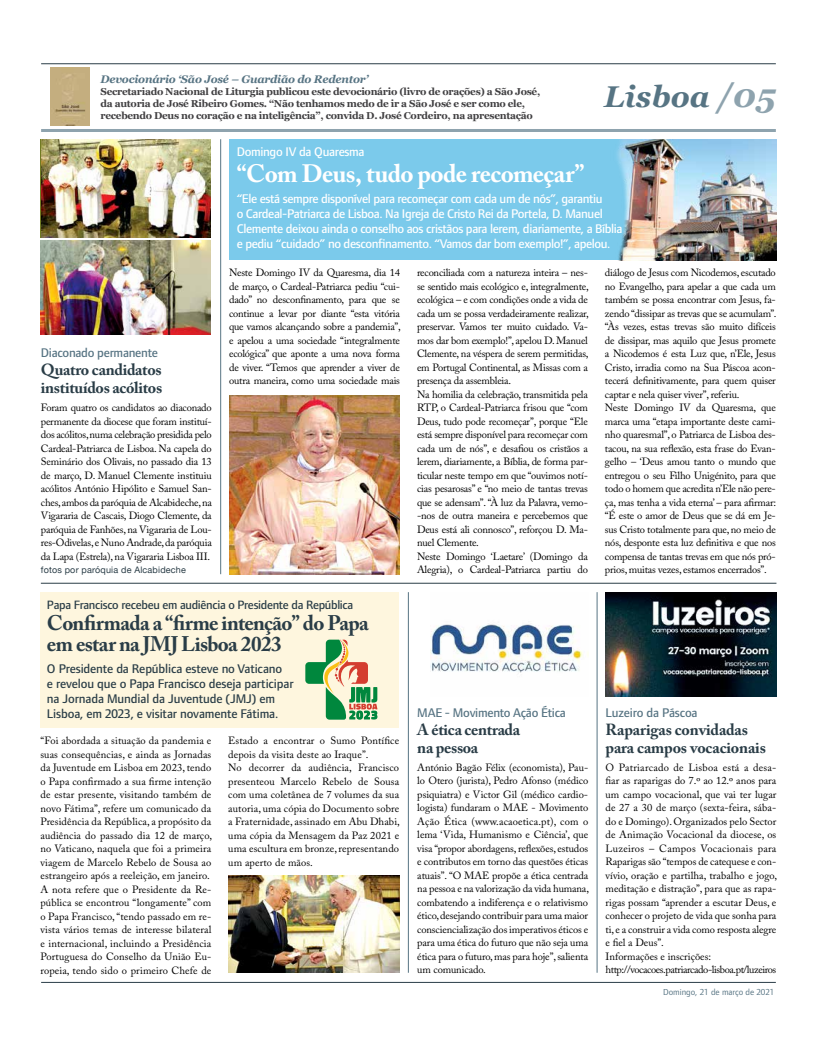
<style>
.page{position:relative;width:817px;height:1049px;background:#fff}
.page>*{position:absolute;margin:0;border:0;box-sizing:border-box;transform-origin:0 0}
.t1{font:italic 700 30px "Georgia";color:#577483}
.t2{font:700 25px "Adobe Caslon Pro";letter-spacing:-.025em;color:#fff}
.t3{font:700 21px/21px "Adobe Caslon Pro";letter-spacing:-.03em;color:#2a3d47}
.t4{font:700 16px/18px "Adobe Caslon Pro";letter-spacing:-.015em;color:#2a3d47}
.t5{font:500 13px/15px "Foundry Form Sans";letter-spacing:-.03em;color:#fff}
.t6{font:500 13px/15px "Foundry Form Sans";letter-spacing:-.01em;color:#2a3d47}
.t7{font:500 13px "Foundry Form Sans";letter-spacing:-.02em;color:#577483}
.t8{font:500 12.5px "Foundry Form Sans";letter-spacing:-.025em;color:#2a3d47}
.t9{font:italic 700 11px "Georgia";letter-spacing:-.02em;color:#577483}
.t10{font:10.5px/13.5px "Adobe Caslon Pro";letter-spacing:-.02em;color:#000;text-align:justify}
.t11{font:10.5px/13.5px "Adobe Caslon Pro";letter-spacing:.01em;color:#000}
.t12{font:10.5px/13.5px "Adobe Caslon Pro";color:#000}
.t13{font:700 10px/12px "Georgia";letter-spacing:-.03em;color:#414042}
.t14{font:9px "Helvetica Neue";letter-spacing:.02em;color:#2a3d47}
.t15{font:9px "Foundry Form Sans";color:#577483}
.s1{font-size:33px;color:#8ea3ae}
</style>
<div class="page">
<hr style="left:41px;top:64px;width:734px;height:1px;background:#2a3d47">
<hr style="left:41px;top:982px;width:734px;height:1px;background:#2a3d47">
<hr style="left:41px;top:129px;width:734px;height:3px;background:#8ea3ae">
<img style="left:50px;top:68px;width:40px;height:57px">
<hr style="left:220px;top:139px;width:1px;height:435px;background:#577483">
<hr style="left:41px;top:583px;width:735px;height:1px;background:#2a3d47">
<hr style="left:596px;top:592px;width:1px;height:381px;background:#577483">
<hr style="left:408px;top:592px;width:1px;height:381px;background:#577483">
<img style="left:41px;top:139px;width:170px;height:98px">
<img style="left:430px;top:624px;width:158px;height:49px">
<img style="left:605px;top:592px;width:171px;height:105px">
<img style="left:229px;top:395px;width:170px;height:179px">
<div style="left:229px;top:139px;width:547px;height:121px;background:#7bcaeb"></div>
<img style="left:617px;top:139px;width:159px;height:121px">
<img style="left:228px;top:875px;width:171px;height:98px">
<div style="left:40px;top:592px;width:359px;height:135px;background:#fef6de"></div>
<svg style="left:305px;top:640px;width:72px;height:80px"></svg>
<img style="left:40px;top:241px;width:171px;height:93px">
<p class="t9" style="left:100px;top:71px;width:269px">Devocionário ‘São José – Guardião do Redentor’</p>
<p class="t13" style="left:100px;top:85px;width:441px">Secretariado Nacional de Liturgia publicou este devocionário (livro de orações) a São José, da autoria de José Ribeiro Gomes. “Não tenhamos medo de ir a São José e ser como ele, recebendo Deus no coração e na inteligência”, convida D. José Cordeiro, na apresentação</p>
<p class="t5" style="left:237px;top:144px;width:129px">Domingo IV da Quaresma</p>
<h2 class="t2" style="left:237px;top:159px;width:349px">“Com Deus, tudo pode recomeçar”</h2>
<h1 class="t1" style="left:604px;top:74px;width:173px">Lisboa <span class="s1">/05</span></h1>
<p class="t7" style="left:41px;top:345px;width:119px">Diaconado permanente</p>
<h3 class="t4" style="left:41px;top:361px;width:123px">Quatro candidatos instituídos acólitos</h3>
<p class="t10" style="left:41px;top:401px;width:172px">Foram quatro os candidatos ao diaconado permanente da diocese que foram instituí&shy;dos acólitos, numa celebração presidida pelo Cardeal-Patriarca de Lisboa. Na capela do Seminário dos Olivais, no passado dia 13 de março, D. Manuel Clemente instituiu acólitos António Hipólito e Samuel San&shy;ches, ambos da paróquia de Alcabideche, na Vigararia de Cascais, Diogo Clemente, da paróquia de Fanhões, na Vigararia de Lou&shy;res-Odivelas, e Nuno Andrade, da paróquia da Lapa (Estrela), na Vigararia Lisboa III.</p>
<p class="t14" style="left:41px;top:563px;width:146px">fotos por paróquia de Alcabideche</p>
<p class="t5" style="left:237px;top:191px;width:387px">“Ele está sempre disponível para recomeçar com cada um de nós”, garantiu<br>o Cardeal-Patriarca de Lisboa. Na Igreja de Cristo Rei da Portela, D. Manuel Clemente deixou ainda o conselho aos cristãos para lerem, diariamente, a Bíblia e pediu “cuidado” no desconfinamento. “Vamos dar bom exemplo!”, apelou.</p>
<p class="t10" style="left:229px;top:266px;width:173px">Neste Domingo IV da Quaresma, dia 14 de março, o Cardeal-Patriarca pediu “cui&shy;dado” no desconfinamento, para que se continue a levar por diante “esta vitória que vamos alcançando sobre a pandemia”, e apelou a uma sociedade “integralmente ecológica” que aponte a uma nova forma de viver. “Temos que aprender a viver de outra maneira, como uma sociedade mais</p>
<p class="t10" style="left:417px;top:266px;width:173px;text-align:left">reconciliada com a natureza inteira – nes&shy;se sentido mais ecológico e, integralmente, ecológica – e com condições onde a vida de cada um se possa verdadeiramente realizar, preservar. Vamos ter muito cuidado. Va&shy;mos dar bom exemplo!”, apelou D. Manuel Clemente, na véspera de serem permitidas, em Portugal Continental, as Missas com a presença da assembleia.<br>Na homilia da celebração, transmitida pela RTP, o Cardeal-Patriarca frisou que “com Deus, tudo pode recomeçar”, porque “Ele está sempre disponível para recomeçar com cada um de nós”, e desafiou os cristãos a lerem, diariamente, a Bíblia, de forma par&shy;ticular neste tempo em que “ouvimos notí&shy;cias pesarosas” e “no meio de tantas trevas que se adensam”. “À luz da Palavra, vemo--nos de outra maneira e percebemos que Deus está ali connosco”, reforçou D. Ma&shy;nuel Clemente.<br>Neste Domingo ‘Laetare’ (Domingo da Alegria), o Cardeal-Patriarca partiu do</p>
<p class="t10" style="left:604px;top:266px;width:173px;text-align:left">diálogo de Jesus com Nicodemos, escutado no Evangelho, para apelar a que cada um também se possa encontrar com Jesus, fa&shy;zendo “dissipar as trevas que se acumulam”. “Às vezes, estas trevas são muito difíceis de dissipar, mas aquilo que Jesus promete a Nicodemos é esta Luz que, n’Ele, Jesus Cristo, irradia como na Sua Páscoa acon&shy;tecerá definitivamente, para quem quiser captar e nela quiser viver”, referiu.<br>Neste Domingo IV da Quaresma, que marca uma “etapa importante deste cami&shy;nho quaresmal”, o Patriarca de Lisboa des&shy;tacou, na sua reflexão, esta frase do Evan&shy;gelho – ‘Deus amou tanto o mundo que entregou o seu Filho Unigénito, para que todo o homem que acredita n’Ele não pere&shy;ça, mas tenha a vida eterna’ – para afirmar: “É este o amor de Deus que se dá em Je&shy;sus Cristo totalmente para que, no meio de nós, desponte esta luz definitiva e que nos compensa de tantas trevas em que nós pró&shy;prios, muitas vezes, estamos encerrados”.</p>
<p class="t8" style="left:47px;top:598px;width:308px">Papa Francisco recebeu em audiência o Presidente da República</p>
<h3 class="t3" style="left:47px;top:612px;width:323px">Confirmada a “firme intenção” do Papa em estar na JMJ Lisboa 2023</h3>
<p class="t6" style="left:47px;top:661px;width:248px">O Presidente da República esteve no Vaticano<br>e revelou que o Papa Francisco deseja participar na Jornada Mundial da Juventude (JMJ) em Lisboa, em 2023, e visitar novamente Fátima.</p>
<p class="t11" style="left:40px;top:734px;width:173px">“Foi abordada a situação da pandemia e suas consequências, e ainda as Jornadas da Juventude em Lisboa em 2023, tendo o Papa confirmado a sua firme intenção de estar presente, visitando também de novo Fátima”, refere um comunicado da Presidência da República, a propósito da audiência do passado dia 12 de março, no Vaticano, naquela que foi a primeira viagem de Marcelo Rebelo de Sousa ao estrangeiro após a reeleição, em janeiro.<br>A nota refere que o Presidente da Re&shy;pública se encontrou “longamente” com o Papa Francisco, “tendo passado em re&shy;vista vários temas de interesse bilateral e internacional, incluindo a Presidência Portuguesa do Conselho da União Eu&shy;ropeia, tendo sido o primeiro Chefe de</p>
<p class="t11" style="left:228px;top:734px;width:173px">Estado a encontrar o Sumo Pontífice depois da visita deste ao Iraque”.<br>No decorrer da audiência, Francisco presenteou Marcelo Rebelo de Sousa com uma coletânea de 7 volumes da sua autoria, uma cópia do Documento sobre a Fraternidade, assinado em Abu Dhabi, uma cópia da Mensagem da Paz 2021 e uma escultura em bronze, representando um aperto de mãos.</p>
<p class="t7" style="left:417px;top:705px;width:150px">MAE - Movimento Ação Ética</p>
<h3 class="t4" style="left:417px;top:720px;width:104px">A ética centrada na pessoa</h3>
<p class="t10" style="left:417px;top:760px;width:173px">António Bagão Félix (economista), Pau&shy;lo Otero (jurista), Pedro Afonso (médico psiquiatra) e Victor Gil (médico cardio&shy;logista) fundaram o MAE - Movimento Ação Ética (www.acaoetica.pt), com o lema ‘Vida, Humanismo e Ciência’, que visa “propor abordagens, reflexões, estudos e contributos em torno das questões éticas atuais”. “O MAE propõe a ética centrada na pessoa e na valorização da vida humana, combatendo a indiferença e o relativismo ético, desejando contribuir para uma maior consciencialização dos imperativos éticos e para uma ética do futuro que não seja uma ética para o futuro, mas para hoje”, salienta um comunicado.</p>
<p class="t7" style="left:605px;top:705px;width:94px">Luzeiro da Páscoa</p>
<h3 class="t4" style="left:605px;top:720px;width:162px">Raparigas convidadas para campos vocacionais</h3>
<p class="t12" style="left:605px;top:760px;width:173px">O Patriarcado de Lisboa está a desa&shy;fiar as raparigas do 7.º ao 12.º anos para um campo vocacional, que vai ter lugar de 27 a 30 de março (sexta-feira, sába&shy;do e Domingo). Organizados pelo Sector de Animação Vocacional da diocese, os Luzeiros – Campos Vocacionais para Raparigas são “tempos de catequese e con&shy;vívio, oração e partilha, trabalho e jogo, meditação e distração”, para que as rapa&shy;rigas possam “aprender a escutar Deus, e conhecer o projeto de vida que sonha para ti, e a construir a vida como resposta alegre e fiel a Deus”.<br>Informações e inscrições: http://vocacoes.patriarcado-lisboa.pt/luzeiros</p>
<p class="t15" style="left:663px;top:987px;width:113px">Domingo, 21 de março de 2021</p>
</div>
